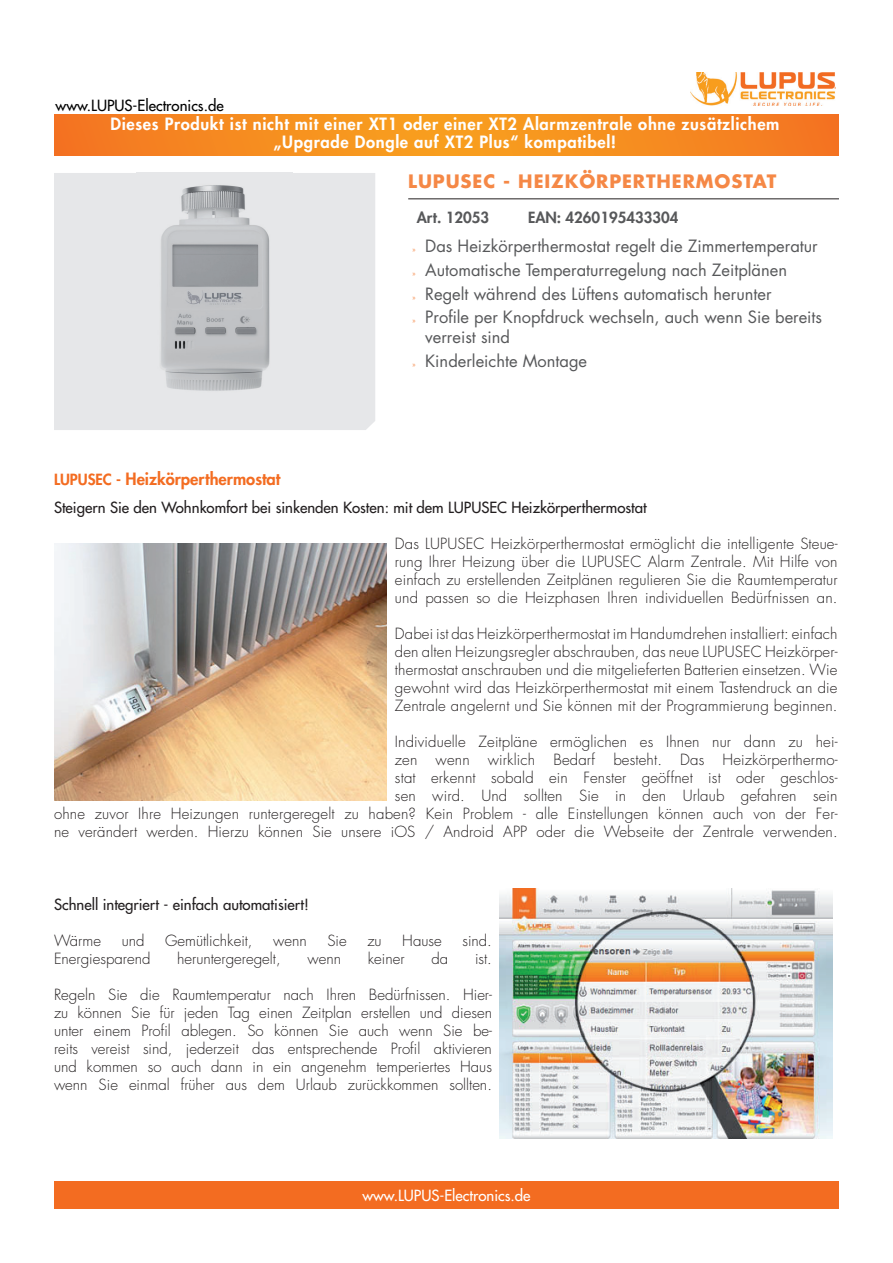
<style>
.page{position:relative;width:893px;height:1263px;background:#fff}
.page>*{position:absolute;margin:0;border:0;box-sizing:border-box;transform-origin:0 0}
.t1{font:700 18px "Futura Std";letter-spacing:.05em;color:#f58846}
.t2{font:16.5px/23.7px "Futura Std";color:#57585a}
.t3{font:800 16.5px/18px "Futura Std";letter-spacing:.04em;color:#fff;text-align:center}
.t4{font:800 16.5px "Futura Std";color:#f36c21}
.t5{font:300 15px/18px "Futura Std";letter-spacing:.01em;color:#231f20;text-align:justify}
.t6{font:500 15px "Futura Std";color:#231f20}
.t7{font:800 15px "Futura Std";color:#57585a}
.t8{font:500 15px "Futura Std";color:#fff}
.t9{font:500 15px "Futura Std";color:#000}
.s1{font-family:"Myriad Pro";font-size:7.5px;color:#f58846}
.s2{font-size:15px}
</style>
<div class="page">
<svg style="left:54px;top:115px;width:785px;height:41px;background:#f58b20"></svg>
<div style="left:54px;top:1181px;width:785px;height:28px;background:#f36c21"></div>
<div style="left:54px;top:173px;width:321px;height:257px;background:#e6e7e9"></div>
<img style="left:690px;top:72px;width:145px;height:34px">
<img style="left:137px;top:173px;width:155px;height:239px">
<hr style="left:408px;top:198px;width:431px;height:1px;background:#231f20">
<img style="left:500px;top:889px;width:332px;height:249px">
<img style="left:54px;top:543px;width:332px;height:257px">
<p class="t9" style="left:56px;top:96px;width:170px">www.LUPUS-Electronics.de</p>
<p class="t3" style="left:110px;top:115px;width:671px">Dieses Produkt ist nicht mit einer XT1 oder einer XT2 Alarmzentrale ohne zusätzlichem „Upgrade Dongle auf XT2 Plus“ kompatibel!</p>
<p class="t1" style="left:408px;top:169px;width:370px">LUPUSEC - HEIZKÖRPERTHERMOSTAT</p>
<p class="t7" style="left:417px;top:208px;width:74px">Art. 12053</p>
<p class="t7" style="left:528px;top:208px;width:152px">EAN: 4260195433304</p>
<p class="t2" style="left:412px;top:234px;width:411px"><span class="s1">»</span> Das Heizkörperthermostat regelt die Zimmertemperatur <span class="s1">»</span> Automatische Temperaturregelung nach Zeitplänen<br><span class="s1">»</span> Regelt während des Lüftens automatisch herunter<br><span class="s1">»</span> Profile per Knopfdruck wechseln, auch wenn Sie bereits</p>
<p class="t2" style="left:412px;top:325px;width:176px;text-indent:13px">verreist sind<br><span class="s1">»</span> Kinderleichte Montage</p>
<p class="t4" style="left:54px;top:468px;width:228px"><span class="s2">LUPUSEC -</span> Heizkörperthermostat</p>
<p class="t6" style="left:54px;top:498px;width:594px">Steigern Sie den Wohnkomfort bei sinkenden Kosten: mit dem LUPUSEC Heizkörperthermostat</p>
<p class="t5" style="left:395px;top:535px;width:444px">Das LUPUSEC Heizkörperthermostat ermöglicht die intelligente Steue&shy;rung Ihrer Heizung über die LUPUSEC Alarm Zentrale. Mit Hilfe von einfach zu erstellenden Zeitplänen regulieren Sie die Raumtemperatur und passen so die Heizphasen Ihren individuellen Bedürfnissen an.</p>
<p class="t5" style="left:395px;top:625px;width:444px">Dabei ist das Heizkörperthermostat im Handumdrehen installiert: einfach den alten Heizungsregler abschrauben, das neue LUPUSEC Heizkörper&shy;thermostat anschrauben und die mitgelieferten Batterien einsetzen. Wie gewohnt wird das Heizkörperthermostat mit einem Tastendruck an die Zentrale angelernt und Sie können mit der Programmierung beginnen.</p>
<p class="t5" style="left:54px;top:733px;width:785px;text-align:right">Individuelle Zeitpläne ermöglichen es Ihnen nur dann zu hei-<br>zen wenn wirklich Bedarf besteht. Das Heizkörperthermo-<br>stat erkennt sobald ein Fenster geöffnet ist oder geschlos-<br>sen wird. Und sollten Sie in den Urlaub gefahren sein<br>ohne zuvor Ihre Heizungen runtergeregelt zu haben? Kein Problem - alle Einstellungen können auch von der Fer&shy;ne verändert werden. Hierzu können Sie unsere iOS / Android APP oder die Webseite der Zentrale verwenden.</p>
<p class="t6" style="left:54px;top:895px;width:256px">Schnell integriert - einfach automatisiert!</p>
<p class="t5" style="left:54px;top:932px;width:49px">Wärme</p>
<p class="t5" style="left:122px;top:932px;width:24px">und</p>
<p class="t5" style="left:165px;top:932px;width:89px">Gemütlichkeit,</p>
<p class="t5" style="left:273px;top:932px;width:35px">wenn</p>
<p class="t5" style="left:327px;top:932px;width:21px">Sie</p>
<p class="t5" style="left:367px;top:932px;width:16px">zu</p>
<p class="t5" style="left:402px;top:932px;width:41px">Hause</p>
<p class="t5" style="left:462px;top:932px;width:31px">sind.</p>
<p class="t5" style="left:54px;top:950px;width:98px">Energiesparend</p>
<p class="t5" style="left:177px;top:950px;width:105px">heruntergeregelt,</p>
<p class="t5" style="left:307px;top:950px;width:35px">wenn</p>
<p class="t5" style="left:368px;top:950px;width:38px">keiner</p>
<p class="t5" style="left:431px;top:950px;width:18px">da</p>
<p class="t5" style="left:475px;top:950px;width:18px">ist.</p>
<p class="t5" style="left:54px;top:986px;width:439px">Regeln Sie die Raumtemperatur nach Ihren Bedürfnissen. Hier&shy;zu können Sie für jeden Tag einen Zeitplan erstellen und diesen unter einem Profil ablegen. So können Sie auch wenn Sie be&shy;reits vereist sind, jederzeit das entsprechende Profil aktivieren und kommen so auch dann in ein angenehm temperiertes Haus wenn Sie einmal früher aus dem Urlaub zurückkommen sollten.</p>
<p class="t8" style="left:362px;top:1186px;width:170px">www.LUPUS-Electronics.de</p>
</div>
